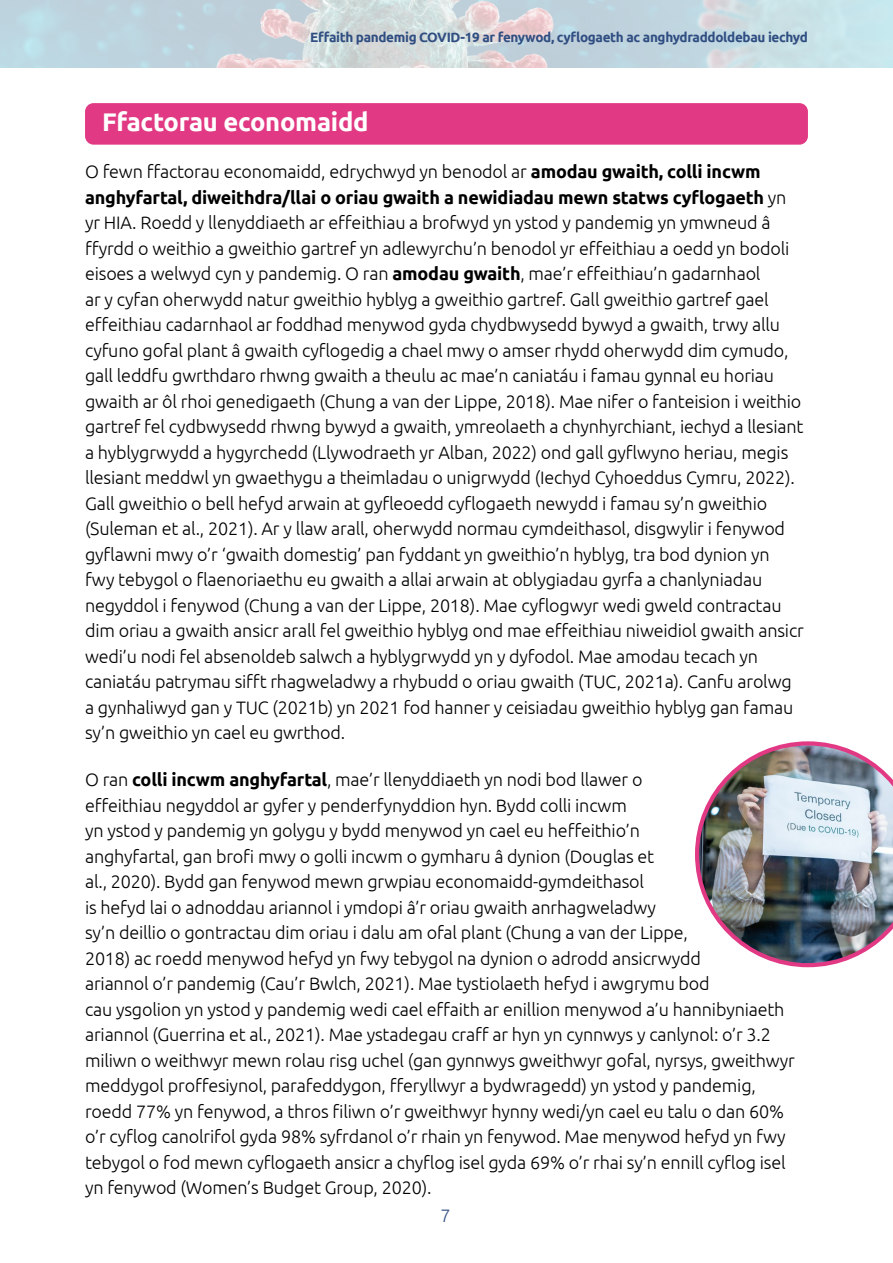
<style>
.page{position:relative;width:893px;height:1263px;background:#fff}
.page>*{position:absolute;margin:0;border:0;box-sizing:border-box;transform-origin:0 0}
.Headings{font:700 25.5px "Ubuntu";letter-spacing:-.01em;color:#fff}
.t1{font:300 18px/25.5px "Ubuntu";letter-spacing:-.01em;color:#000}
.t2{font:300 18px "Ubuntu";color:#304e82}
.t3{font:700 13.5px "Ubuntu";letter-spacing:-.025em;color:#304e82}
.s1{font-weight:700}
</style>
<div class="page">
<img style="left:0;top:0;width:893px;height:67px">
<div style="left:85px;top:103px;width:723px;height:42px;background:#e13983;border-radius:9px"></div>
<img style="left:695px;top:741px;width:198px;height:226px">
<p class="t3" style="left:310px;top:29px;width:499px">Effaith pandemig COVID-19 ar fenywod, cyflogaeth ac anghydraddoldebau iechyd</p>
<p class="Headings" style="left:102px;top:107px;width:268px">Ffactorau economaidd</p>
<p class="t1" style="left:85px;top:159px;width:720px">O fewn ffactorau economaidd, edrychwyd yn benodol ar <span class="s1">amodau gwaith, colli incwm anghyfartal, diweithdra/llai o oriau gwaith a newidiadau mewn statws cyflogaeth</span> yn yr HIA. Roedd y llenyddiaeth ar effeithiau a brofwyd yn ystod y pandemig yn ymwneud â ffyrdd o weithio a gweithio gartref yn adlewyrchu’n benodol yr effeithiau a oedd yn bodoli eisoes a welwyd cyn y pandemig. O ran <span class="s1">amodau gwaith</span>, mae’r effeithiau’n gadarnhaol<br>ar y cyfan oherwydd natur gweithio hyblyg a gweithio gartref. Gall gweithio gartref gael effeithiau cadarnhaol ar foddhad menywod gyda chydbwysedd bywyd a gwaith, trwy allu cyfuno gofal plant â gwaith cyflogedig a chael mwy o amser rhydd oherwydd dim cymudo, gall leddfu gwrthdaro rhwng gwaith a theulu ac mae’n caniatáu i famau gynnal eu horiau gwaith ar ôl rhoi genedigaeth (Chung a van der Lippe, 2018). Mae nifer o fanteision i weithio gartref fel cydbwysedd rhwng bywyd a gwaith, ymreolaeth a chynhyrchiant, iechyd a llesiant a hyblygrwydd a hygyrchedd (Llywodraeth yr Alban, 2022) ond gall gyflwyno heriau, megis llesiant meddwl yn gwaethygu a theimladau o unigrwydd (Iechyd Cyhoeddus Cymru, 2022).<br>Gall gweithio o bell hefyd arwain at gyfleoedd cyflogaeth newydd i famau sy’n gweithio (Suleman et al., 2021). Ar y llaw arall, oherwydd normau cymdeithasol, disgwylir i fenywod gyflawni mwy o’r ‘gwaith domestig’ pan fyddant yn gweithio’n hyblyg, tra bod dynion yn<br>fwy tebygol o flaenoriaethu eu gwaith a allai arwain at oblygiadau gyrfa a chanlyniadau negyddol i fenywod (Chung a van der Lippe, 2018). Mae cyflogwyr wedi gweld contractau dim oriau a gwaith ansicr arall fel gweithio hyblyg ond mae effeithiau niweidiol gwaith ansicr wedi’u nodi fel absenoldeb salwch a hyblygrwydd yn y dyfodol. Mae amodau tecach yn caniatáu patrymau sifft rhagweladwy a rhybudd o oriau gwaith (TUC, 2021a). Canfu arolwg a gynhaliwyd gan y TUC (2021b) yn 2021 fod hanner y ceisiadau gweithio hyblyg gan famau sy’n gweithio yn cael eu gwrthod.</p>
<p class="t1" style="left:85px;top:766px;width:711px">O ran <span class="s1">colli incwm anghyfartal</span>, mae’r llenyddiaeth yn nodi bod llawer o<br>effeithiau negyddol ar gyfer y penderfynyddion hyn. Bydd colli incwm<br>yn ystod y pandemig yn golygu y bydd menywod yn cael eu heffeithio’n<br>anghyfartal, gan brofi mwy o golli incwm o gymharu â dynion (Douglas et<br>al., 2020). Bydd gan fenywod mewn grwpiau economaidd-gymdeithasol<br>is hefyd lai o adnoddau ariannol i ymdopi â’r oriau gwaith anrhagweladwy<br>sy’n deillio o gontractau dim oriau i dalu am ofal plant (Chung a van der Lippe,<br>2018) ac roedd menywod hefyd yn fwy tebygol na dynion o adrodd ansicrwydd<br>ariannol o’r pandemig (Cau’r Bwlch, 2021). Mae tystiolaeth hefyd i awgrymu bod<br>cau ysgolion yn ystod y pandemig wedi cael effaith ar enillion menywod a’u hannibyniaeth ariannol (Guerrina et al., 2021). Mae ystadegau craff ar hyn yn cynnwys y canlynol: o’r 3.2 miliwn o weithwyr mewn rolau risg uchel (gan gynnwys gweithwyr gofal, nyrsys, gweithwyr meddygol proffesiynol, parafeddygon, fferyllwyr a bydwragedd) yn ystod y pandemig, roedd 77% yn fenywod, a thros filiwn o’r gweithwyr hynny wedi/yn cael eu talu o dan 60% o’r cyflog canolrifol gyda 98% syfrdanol o’r rhain yn fenywod. Mae menywod hefyd yn fwy tebygol o fod mewn cyflogaeth ansicr a chyflog isel gyda 69% o’r rhai sy’n ennill cyflog isel yn fenywod (Women’s Budget Group, 2020).</p>
<p class="t2" style="left:440px;top:1205px;width:12px">7</p>
</div>
